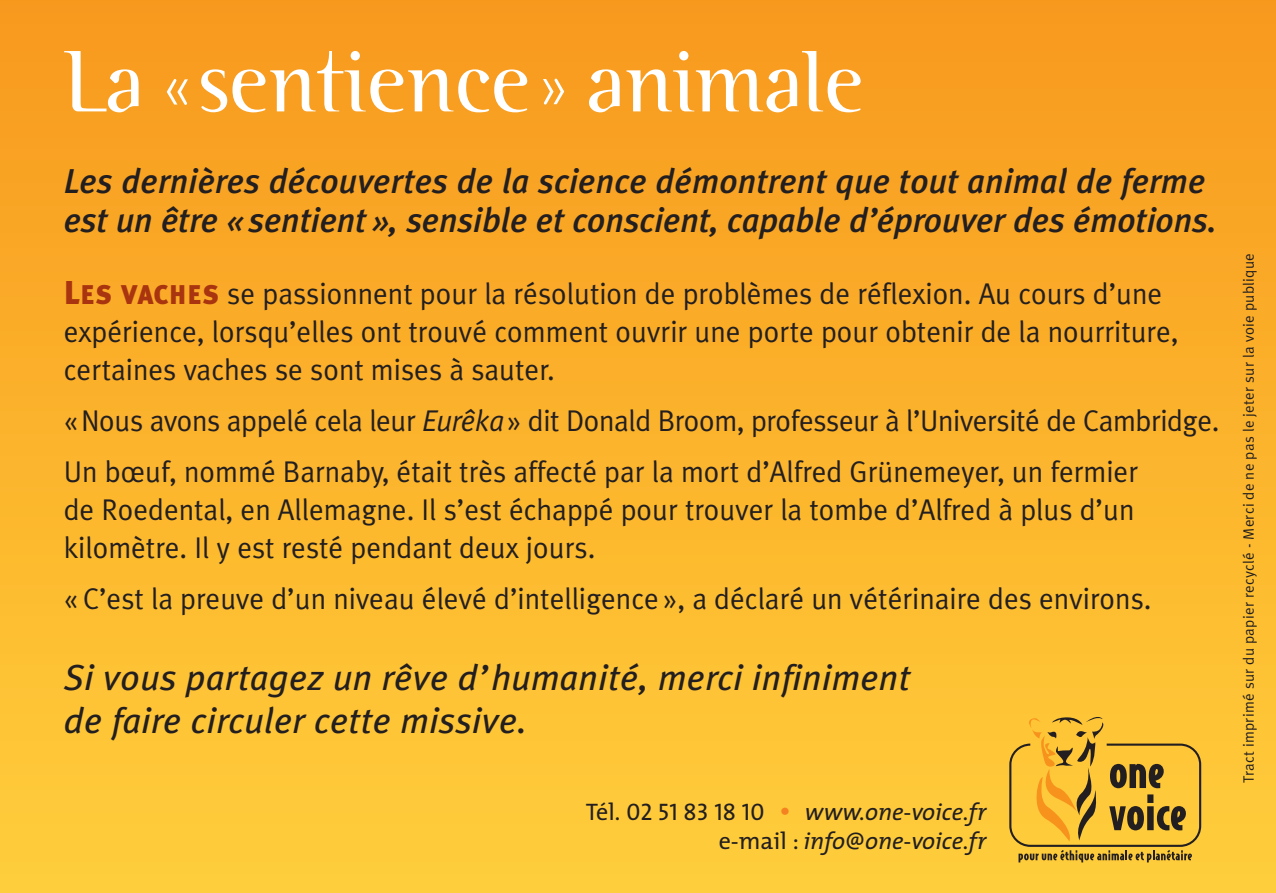
<style>
.page{position:relative;width:1276px;height:893px;background:#fff}
.page>*{position:absolute;margin:0;border:0;box-sizing:border-box;transform-origin:0 0}
.t1{font:300 87px "Binary ITC";color:#fff}
.t2{font:italic 36px/42.6px "Meta Plus";letter-spacing:.01em;color:#231f20}
.t3{font:italic 500 34.5px/39px "Meta Plus";color:#231f20}
.t4{font:30px/38.1px "Meta Plus Normal";color:#231f20}
.t5{font:italic 24px/28.5px "The Mix";color:#231f20;text-align:right}
.t6{font:15px "Meta Plus Normal";letter-spacing:.02em;color:#231f20}
.s1{font-size:69px}
.s2{font-size:33px}
.s3{font-family:"Meta Plus";font-weight:900;font-size:33px;color:#a93410}
.s4{font-family:"Meta Plus";font-weight:900;font-size:27px;color:#a93410}
.s5{font-style:italic}
.s6{font-style:normal}
.s7{font-family:"The Mix Caps";font-style:normal}
.s8{font-style:normal;font-size:30px;color:#f58220}
</style>
<div class="page">
<div style="left:0;top:0;width:1276px;height:893px;background:linear-gradient(to bottom,#f8991d,#ffcf3c)"></div>
<svg style="left:1009px;top:717px;width:192px;height:145px"></svg>
<h1 class="t1" style="left:64px;top:51px;width:802px">La <span class="s1">«</span>sentience<span class="s1">»</span> animale</h1>
<p class="t3" style="left:64px;top:162px;width:1154px">Les dernières découvertes de la science démontrent que tout animal de ferme est un être <span class="s2">«</span> sentient <span class="s2">»</span>, sensible et conscient, capable d’éprouver des émotions.</p>
<p class="t4" style="left:64px;top:275px;width:1116px"><span class="s3">L</span><span class="s4">ES VACHES</span> se passionnent pour la résolution de problèmes de réflexion. Au cours d’une expérience, lorsqu’elles ont trouvé comment ouvrir une porte pour obtenir de la nourriture, certaines vaches se sont mises à sauter.</p>
<p class="t4" style="left:64px;top:395px;width:1157px;line-height:51px">«Nous avons appelé cela leur <span class="s5">Eurêka</span>» dit Donald Broom, professeur à l’Université de Cambridge.<br>Un bœuf, nommé Barnaby, était très affecté par la mort d’Alfred Grünemeyer, un fermier</p>
<p class="t4" style="left:64px;top:491px;width:1072px">de Roedental, en Allemagne. Il s’est échappé pour trouver la tombe d’Alfred à plus d’un kilomètre. Il y est resté pendant deux jours.</p>
<p class="t4" style="left:64px;top:580px;width:1089px">« C’est la preuve d’un niveau élevé d’intelligence », a déclaré un vétérinaire des environs.</p>
<p class="t2" style="left:64px;top:656px;width:848px">Si vous partagez un rêve d’humanité, merci infiniment de faire circuler cette missive.</p>
<p class="t5" style="left:586px;top:801px;width:402px"><span class="s6">Tél.</span> <span class="s7">02 51 83 18 10</span> <span class="s8">•</span> www.one-voice.fr <span class="s6">e-mail :</span> info@one-voice.fr</p>
<p class="t6" style="left:1239px;top:783px;width:532px;rotate:-90deg">Tract imprimé sur du papier recyclé - Merci de ne pas le jeter sur la voie publique</p>
</div>
